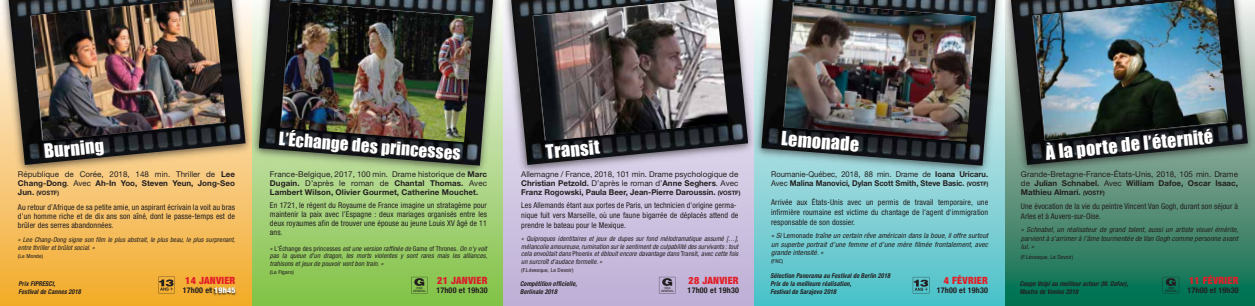
<style>
.page{position:relative;width:1255px;height:306px;background:#fff}
.page>*{position:absolute;margin:0;border:0;box-sizing:border-box;transform-origin:0 0}
.t1{font:18px "Impact";color:#fff}
.t2{font:17px "Impact";color:#fff}
.t3{font:900 condensed 10px "Helvetica Neue";letter-spacing:.025em;color:#e31f27}
.t4{font:900 condensed 10px "Helvetica Neue";letter-spacing:.025em;color:#da1f2c}
.t5{font:condensed 8px/9px "Helvetica Neue";letter-spacing:.005em;color:#231f20;text-align:justify}
.t6{font:700 8px/9px "Helvetica Neue";color:#231f20;text-align:justify}
.t7{font:8px/9px "Helvetica Neue";color:#231f20}
.t8{font:700 8px/9px "Helvetica Neue";color:#231f20;scale:.95 1}
.t9{font:700 condensed 8px "Helvetica Neue";letter-spacing:.025em;color:#231f20}
.t10{font:italic condensed 7.1px/8.5px "Helvetica Neue";letter-spacing:.01em;color:#231f20;text-align:justify;scale:1.05 1}
.t11{font:italic condensed 6.8px/7.5px "Helvetica Neue";letter-spacing:.01em;color:#231f20;text-align:justify}
.t12{font:italic 700 condensed 6.7px/8px "Helvetica Neue";letter-spacing:.015em;color:#231f20;scale:.95 1}
.t13{font:700 6px "Helvetica Neue";letter-spacing:.005em;color:#231f20}
.t14{font:condensed 5.7px "Helvetica Neue";letter-spacing:.01em;color:#231f20;scale:1.05 1}
.t15{font:condensed 5.4px "Helvetica Neue";letter-spacing:.01em;color:#231f20;scale:1.11 1}
.t16{font:condensed 3px/3.3px "Helvetica Neue";letter-spacing:.01em;color:#231f20;text-align:center;scale:1.22 1}
.s1{font-weight:400}
.s2{font-style:normal}
.s3{font-size:6px}
.s4{font-weight:700}
.s5{font-weight:700;font-size:6px}
.s6{font-size:8px}
.s7{font-weight:900;color:#fff}
</style>
<div class="page">
<svg style="left:252px;top:177px;width:252px;height:129px;background:#9acc6a"></svg>
<img style="left:252px;top:0;width:252px;height:177px">
<img style="left:259px;top:0;width:234px;height:166px">
<img style="left:273px;top:126px;width:192px;height:45px">
<img style="left:281px;top:2px;width:193px;height:140px">
<div style="left:504px;top:0;width:251px;height:306px;background:linear-gradient(to bottom,#efeef2,#bfb0d8)"></div>
<img style="left:511px;top:0;width:237px;height:165px">
<img style="left:540px;top:141px;width:65px;height:29px">
<img style="left:533px;top:0;width:195px;height:141px">
<div style="left:0;top:0;width:252px;height:306px;background:linear-gradient(to bottom,#f4efeb,#f5ad2d)"></div>
<img style="left:9px;top:0;width:237px;height:165px">
<img style="left:38px;top:141px;width:72px;height:29px">
<img style="left:31px;top:0;width:195px;height:141px">
<svg style="left:411px;top:277px;width:17px;height:17px"></svg>
<svg style="left:659px;top:277px;width:17px;height:17px"></svg>
<div style="left:755px;top:0;width:250px;height:306px;background:linear-gradient(to bottom,#f7f5f4,#4fc0c8)"></div>
<img style="left:761px;top:0;width:235px;height:166px">
<img style="left:775px;top:126px;width:89px;height:37px">
<img style="left:784px;top:2px;width:192px;height:140px">
<svg style="left:1005px;top:0;width:250px;height:306px;background:#448970"></svg>
<img style="left:1011px;top:0;width:237px;height:165px">
<img style="left:1040px;top:140px;width:178px;height:31px">
<img style="left:1033px;top:0;width:195px;height:140px">
<svg style="left:1163px;top:277px;width:16px;height:17px"></svg>
<svg style="left:913px;top:277px;width:16px;height:17px"></svg>
<svg style="left:158px;top:277px;width:17px;height:16px"></svg>
<img style="left:211px;top:285px;width:26px;height:14px">
<h1 class="t1" style="left:1044px;top:139px;width:169px;rotate:-6deg">À la porte de l’éternité</h1>
<h2 class="t2" style="left:280px;top:125px;width:184px;rotate:5deg">L’Échange des princesses</h2>
<p class="t6" style="left:270px;top:169px;width:219px"><span class="s1">France-Belgique, 2017, 100 min. Drame historique de</span> Marc Dugain. <span class="s1">D’après le roman de</span> Chantal Thomas. <span class="s1">Avec </span>Lambert Wilson, Olivier Gourmet, Catherine Mouchet.</p>
<p class="t5" style="left:270px;top:200px;width:219px">En 1721, le régent du Royaume de France imagine un stratagème pour maintenir la paix avec l’Espagne : deux mariages organisés entre les deux royaumes afin de trouver une épouse au jeune Louis XV âgé de 11 ans.</p>
<p class="t11" style="left:270px;top:244px;width:219px">« <span class="s2">L'Échange des princesses</span> est une version raffinée de <span class="s2">Game of Thrones.</span> On n'y voit pas la queue d'un dragon, les morts violentes y sont rares mais les alliances, trahisons et jeux de pouvoir vont bon train. »</p>
<p class="t15" style="left:270px;top:269px;width:23px">(Le Figaro)</p>
<h1 class="t1" style="left:783px;top:124px;width:80px;rotate:5deg">Lemonade</h1>
<p class="t8" style="left:771px;top:169px;width:230px"><span class="s1">Roumanie-Québec, 2018, 88 min. Drame de</span> Ioana Uricaru.<br><span class="s1">Avec</span> Malina Manovici, Dylan Scott Smith, Steve Basic. <span class="s3">(VOSTF)</span></p>
<p class="t5" style="left:771px;top:197px;width:219px;line-height:10px">Arrivée aux États-Unis avec un permis de travail temporaire, une infirmière roumaine est victime du chantage de l'agent d'immigration responsable de son dossier.</p>
<p class="t10" style="left:771px;top:231px;width:208px">« Si <span class="s2">Lemonade</span> traîne un certain rêve américain dans la boue, il offre surtout un superbe portrait d’une femme et d’une mère filmée frontalement, avec grande intensité. »</p>
<p class="t15" style="left:771px;top:258px;width:13px">(FNC)</p>
<h1 class="t1" style="left:544px;top:138px;width:55px;rotate:-6deg">Transit</h1>
<p class="t6" style="left:521px;top:169px;width:221px;text-align:left"><span class="s1">Allemagne / France, 2018, 101 min. Drame psychologique de<br></span>Christian Petzold. <span class="s1">D’après le roman d’</span>Anne Seghers<span class="s1">. Avec<br></span>Franz Rogowski, Paula Beer, Jean-Pierre Daroussin. <span class="s3">(VOSTF)</span></p>
<p class="t5" style="left:521px;top:200px;width:219px;line-height:10px;text-align:left">Les Allemands étant aux portes de Paris, un technicien d'origine germa&shy;nique fuit vers Marseille, où une faune bigarrée de déplacés attend de prendre le bateau pour le Mexique.</p>
<p class="t11" style="left:521px;top:235px;width:219px">« Quiproquos identitaires et jeux de dupes sur fond mélodramatique assumé […], mélancolie amoureuse, rumination sur le sentiment de culpabilité des survivants : tout cela envoûtait dans <span class="s2">Phoenix</span> et éblouit encore davantage dans <span class="s2">Transit,</span> avec cette fois un surcroît d’audace formelle. »</p>
<p class="t15" style="left:521px;top:267px;width:49px">(F.Lévesque, Le Devoir)</p>
<h1 class="t1" style="left:42px;top:138px;width:62px;rotate:-6deg">Burning</h1>
<p class="t7" style="left:1021px;top:169px;width:219px;text-align:justify">Grande-Bretagne-France-États-Unis, 2018, 105 min. Drame de <span class="s4">Julian Schnabel.</span> Avec <span class="s4">William Dafoe, Oscar Isaac, Mathieu Almari.</span> <span class="s5">(VOSTF)</span></p>
<p class="t5" style="left:1021px;top:201px;width:219px;line-height:10px">Une évocation de la vie du peintre Vincent Van Gogh, durant son séjour à<br>Arles et à Auvers-sur-Oise.</p>
<p class="t10" style="left:1021px;top:225px;width:208px">« Schnabel, un réalisateur de grand talent, aussi un artiste visuel émérite, parvient à s’arrimer à l’âme tourmentée de Van Gogh comme personne avant lui. »</p>
<p class="t14" style="left:1021px;top:254px;width:51px">(F.Lévesque, Le Devoir)</p>
<p class="t7" style="left:18px;top:169px;width:219px">République de Corée, 2018, 148 min. Thriller de <span class="s4">Lee<br>Chang-Dong</span>. Avec <span class="s4">Ah-In Yoo, Steven Yeun, Jong-Seo</span></p>
<p class="t13" style="left:18px;top:189px;width:43px"><span class="s6">Jun.</span> (VOSTF)</p>
<p class="t5" style="left:18px;top:202px;width:219px">Au retour d’Afrique de sa petite amie, un aspirant écrivain la voit au bras d’un homme riche et de dix ans son aîné, dont le passe-temps est de brûler des serres abandonnées.</p>
<p class="t11" style="left:18px;top:236px;width:219px">« Lee Chang-Dong signe son film le plus abstrait, le plus beau, le plus surprenant, entre thriller et brûlot social. »</p>
<p class="t15" style="left:18px;top:253px;width:24px">(Le Monde)</p>
<p class="t12" style="left:19px;top:279px;width:67px">Prix FIPRESCI,<br>Festival de Cannes 2018</p>
<p class="t12" style="left:520px;top:279px;width:61px">Compétition officielle,<br>Berlinale 2018</p>
<p class="t12" style="left:770px;top:271px;width:128px">Sélection Panorama au Festival de Berlin 2018<br>Prix de la meilleure réalisation,<br>Festival de Sarajevo 2018</p>
<p class="t12" style="left:1020px;top:279px;width:116px">Coupe Volpi au meilleur acteur (W. Dafoe),<br>Mostra de Venise 2018</p>
<p class="t3" style="left:944px;top:272px;width:45px">4 FÉVRIER</p>
<p class="t9" style="left:937px;top:284px;width:53px">17h00 et 19h30</p>
<p class="t3" style="left:1189px;top:272px;width:51px">11 FÉVRIER</p>
<p class="t9" style="left:1187px;top:284px;width:53px">17h00 et 19h30</p>
<p class="t3" style="left:185px;top:272px;width:52px">14 JANVIER</p>
<p class="t9" style="left:183px;top:284px;width:54px">17h00 et <span class="s7">19h45</span></p>
<p class="t4" style="left:437px;top:272px;width:52px">21 JANVIER</p>
<p class="t9" style="left:436px;top:284px;width:53px">17h00 et 19h30</p>
<p class="t3" style="left:689px;top:272px;width:52px">28 JANVIER</p>
<p class="t9" style="left:688px;top:284px;width:53px">17h00 et 19h30</p>
<p class="t16" style="left:413px;top:286px;width:12px">VISA<br>GÉNÉRAL</p>
<p class="t16" style="left:661px;top:286px;width:12px">VISA<br>GÉNÉRAL</p>
<p class="t16" style="left:1165px;top:286px;width:12px">VISA<br>GÉNÉRAL</p>
</div>
